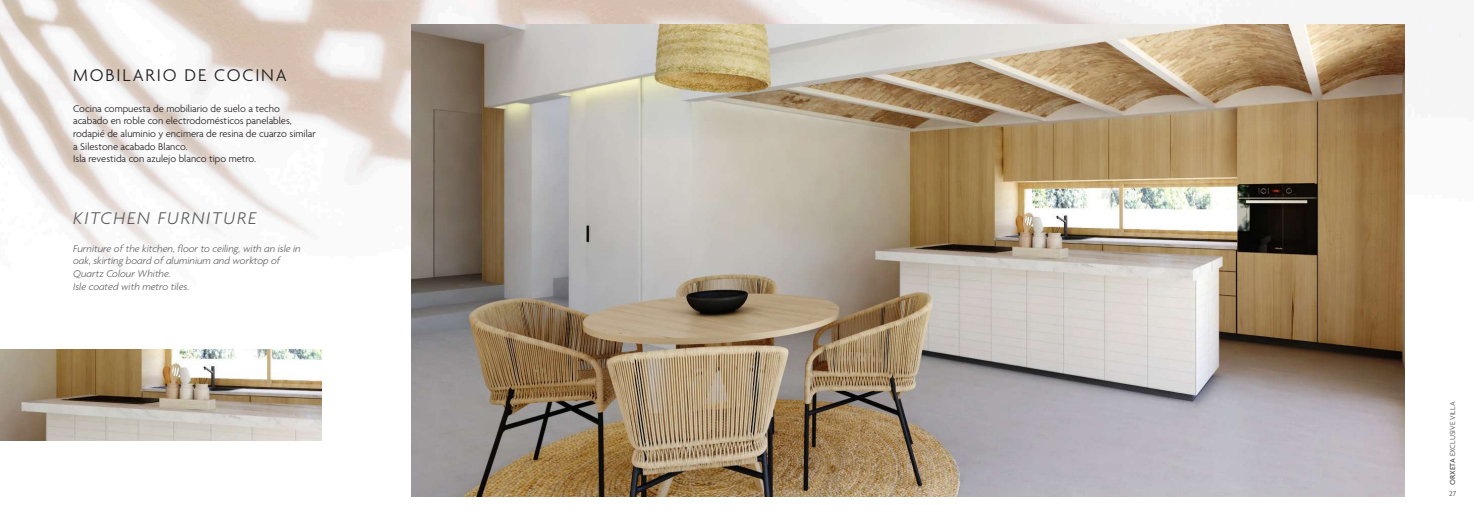
<style>
.page{position:relative;width:1474px;height:521px;background:#fff}
.page>*{position:absolute;margin:0;border:0;box-sizing:border-box;transform-origin:0 0}
.t1{font:300 18.38px "Agenda";letter-spacing:.1em;color:#231f20}
.t2{font:italic 300 18.38px "Agenda";letter-spacing:.1em;color:#57585a}
.t3{font:300 10.5px/12.6px "Agenda";color:#231f20}
.t4{font:italic 300 10.5px/12.6px "Agenda";color:#57585a}
.t5{font:300 7.88px "Agenda";color:#4b4c4d}
.s1{font-weight:500}
</style>
<div class="page">
<img style="left:0;top:0;width:1473px;height:497px">
<img style="left:0;top:349px;width:321px;height:92px">
<img style="left:412px;top:25px;width:992px;height:471px">
<h1 class="t1" style="left:73px;top:66px;width:215px">MOBILARIO DE COCINA</h1>
<p class="t3" style="left:73px;top:103px;width:244px">Cocina compuesta de mobiliario de suelo a techo acabado en roble con electrodomésticos panelables, rodapié de aluminio y encimera de resina de cuarzo similar a Silestone acabado Blanco.<br>Isla revestida con azulejo blanco tipo metro.</p>
<h1 class="t2" style="left:73px;top:207px;width:184px">KITCHEN FURNITURE</h1>
<p class="t4" style="left:73px;top:242px;width:229px">Furniture of the kitchen, floor to ceiling, with an isle in oak, skirting board of aluminium and worktop of Quartz Colour Whithe.<br>Isle coated with metro tiles.</p>
<p class="t5" style="left:1448px;top:485px;width:85px;rotate:-90deg"><span class="s1">ORXETA</span> EXCLUSIVE VILLA</p>
<p class="t5" style="left:1449px;top:489px;width:9px">27</p>
</div>
